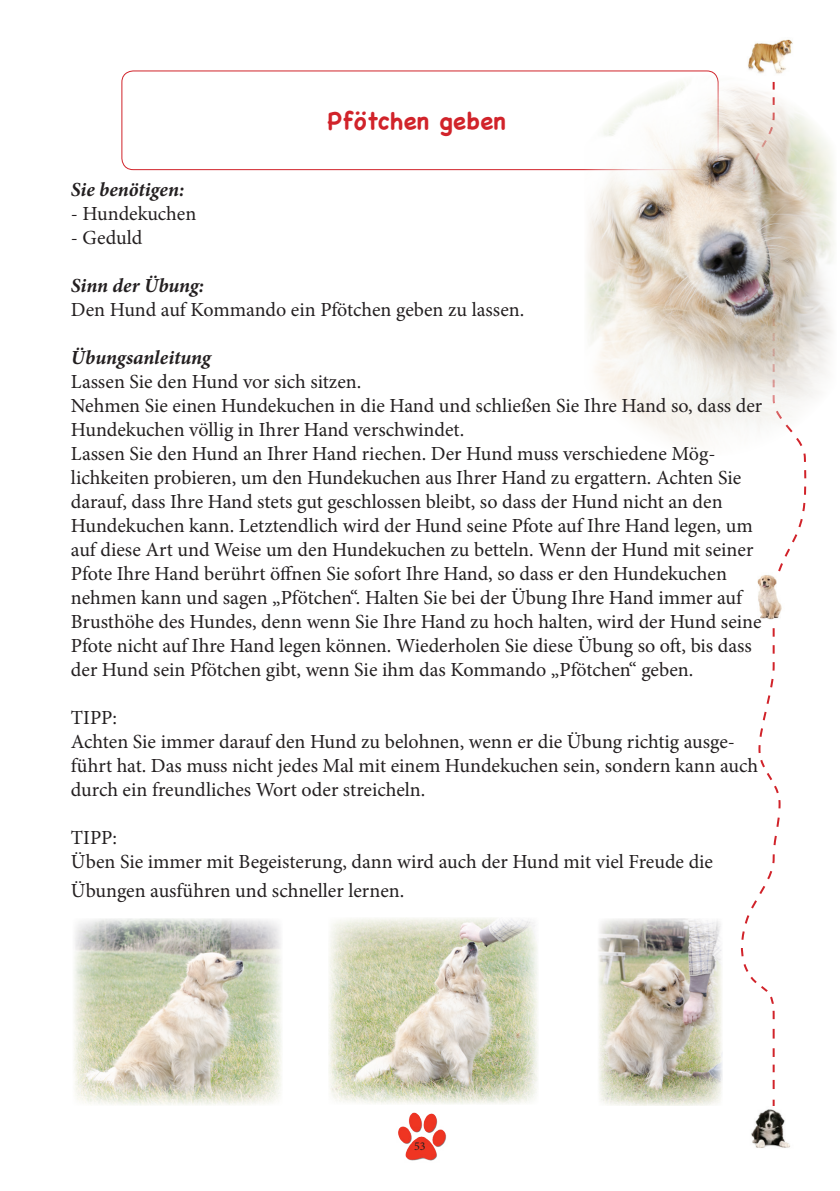
<style>
.page{position:relative;width:840px;height:1191px;background:#fff}
.page>*{position:absolute;margin:0;border:0;box-sizing:border-box;transform-origin:0 0}
.t1{font:700 24px "Chalkboard";color:#d1232a}
.t2{font:20px/24px "Minion Pro";color:#231f20}
.t3{font:italic 700 20px "Minion Pro";letter-spacing:-.005em;color:#231f20}
.t4{font:12px "Minion Pro";color:#231f20}
</style>
<div class="page">
<svg style="left:741px;top:456px;width:65px;height:650px"></svg>
<img style="left:748px;top:39px;width:45px;height:35px">
<div style="left:121px;top:70px;width:597px;height:100px;border:1px solid #d1232a;border-radius:11px"></div>
<img style="left:398px;top:1112px;width:48px;height:49px">
<img style="left:749px;top:572px;width:36px;height:47px">
<img style="left:751px;top:1109px;width:39px;height:39px">
<img style="left:583px;top:74px;width:252px;height:382px">
<img style="left:328px;top:918px;width:210px;height:186px">
<img style="left:598px;top:918px;width:123px;height:188px">
<img style="left:73px;top:918px;width:209px;height:187px">
<p class="t1" style="left:327px;top:107px;width:180px">Pfötchen geben</p>
<p class="t3" style="left:71px;top:175px;width:115px">Sie benötigen:</p>
<p class="t2" style="left:71px;top:202px;width:127px">- Hundekuchen</p>
<p class="t2" style="left:71px;top:226px;width:73px">- Geduld</p>
<p class="t3" style="left:71px;top:271px;width:135px">Sinn der Übung:</p>
<p class="t2" style="left:71px;top:298px;width:454px">Den Hund auf Kommando ein Pfötchen geben zu lassen.</p>
<p class="t3" style="left:71px;top:343px;width:141px">Übungsanleitung</p>
<p class="t2" style="left:71px;top:370px;width:692px">Lassen Sie den Hund vor sich sitzen.<br>Nehmen Sie einen Hundekuchen in die Hand und schließen Sie Ihre Hand so, dass der Hundekuchen völlig in Ihrer Hand verschwindet.<br>Lassen Sie den Hund an Ihrer Hand riechen. Der Hund muss verschiedene Mög&shy;lichkeiten probieren, um den Hundekuchen aus Ihrer Hand zu ergattern. Achten Sie darauf, dass Ihre Hand stets gut geschlossen bleibt, so dass der Hund nicht an den Hundekuchen kann. Letztendlich wird der Hund seine Pfote auf Ihre Hand legen, um auf diese Art und Weise um den Hundekuchen zu betteln. Wenn der Hund mit seiner Pfote Ihre Hand berührt öffnen Sie sofort Ihre Hand, so dass er den Hundekuchen nehmen kann und sagen „Pfötchen“. Halten Sie bei der Übung Ihre Hand immer auf Brusthöhe des Hundes, denn wenn Sie Ihre Hand zu hoch halten, wird der Hund seine Pfote nicht auf Ihre Hand legen können. Wiederholen Sie diese Übung so oft, bis dass der Hund sein Pfötchen gibt, wenn Sie ihm das Kommando „Pfötchen“ geben.</p>
<p class="t2" style="left:71px;top:706px;width:688px">TIPP:<br>Achten Sie immer darauf den Hund zu belohnen, wenn er die Übung richtig ausge&shy;führt hat. Das muss nicht jedes Mal mit einem Hundekuchen sein, sondern kann auch durch ein freundliches Wort oder streicheln.</p>
<p class="t2" style="left:71px;top:826px;width:643px">TIPP:<br>Üben Sie immer mit Begeisterung, dann wird auch der Hund mit viel Freude die</p>
<p class="t2" style="left:71px;top:878px;width:335px">Übungen ausführen und schneller lernen.</p>
<p class="t4" style="left:414px;top:1138px;width:13px">53</p>
</div>
